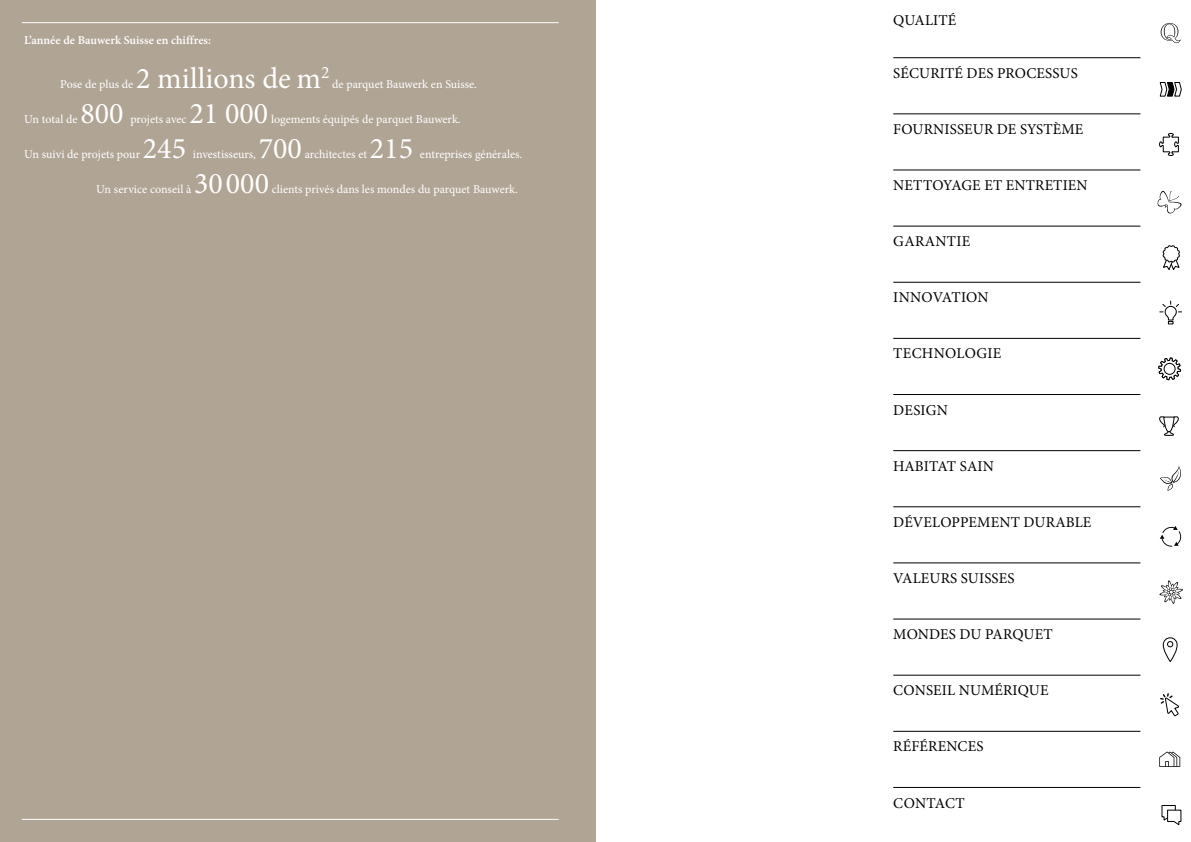
<style>
.page{position:relative;width:1191px;height:842px;background:#fff}
.page>*{position:absolute;margin:0;border:0;box-sizing:border-box;transform-origin:0 0}
.t1{font:30px "Minion Pro";color:#fff}
.t2{font:15px "Minion Pro";letter-spacing:.01em;color:#000}
.t3{font:12px "Minion Pro";color:#fff}
.t4{font:600 12px "Minion Pro";color:#fff}
</style>
<div class="page">
<div style="left:0;top:0;width:595px;height:842px;background:#b0a495"></div>
<hr style="left:22px;top:819px;width:536px;height:1px;background:#fff">
<hr style="left:22px;top:22px;width:536px;height:1px;background:#fff">
<hr style="left:893px;top:563px;width:247px;height:1px;background:#000">
<hr style="left:893px;top:619px;width:247px;height:1px;background:#000">
<hr style="left:893px;top:675px;width:247px;height:1px;background:#000">
<hr style="left:893px;top:731px;width:247px;height:1px;background:#000">
<hr style="left:893px;top:787px;width:247px;height:1px;background:#000">
<hr style="left:893px;top:506px;width:247px;height:1px;background:#000">
<hr style="left:893px;top:450px;width:247px;height:1px;background:#000">
<hr style="left:893px;top:394px;width:247px;height:1px;background:#000">
<hr style="left:893px;top:282px;width:247px;height:1px;background:#000">
<hr style="left:893px;top:338px;width:247px;height:1px;background:#000">
<hr style="left:893px;top:170px;width:247px;height:1px;background:#000">
<hr style="left:893px;top:226px;width:247px;height:1px;background:#000">
<hr style="left:893px;top:114px;width:247px;height:1px;background:#000">
<hr style="left:893px;top:57px;width:247px;height:1px;background:#000">
<svg style="left:1157px;top:22px;width:26px;height:804px"></svg>
<p class="t4" style="left:24px;top:32px;width:188px">L’année de Bauwerk Suisse en chiffres:</p>
<p class="t3" style="left:60px;top:76px;width:74px">Pose de plus de</p>
<h1 class="t1" style="left:136px;top:58px;width:195px">2 millions de m<sup>2</sup></h1>
<p class="t3" style="left:332px;top:76px;width:146px">de parquet Bauwerk en Suisse.</p>
<p class="t3" style="left:24px;top:111px;width:55px">Un total de</p>
<h1 class="t1" style="left:80px;top:93px;width:45px">800</h1>
<p class="t3" style="left:130px;top:111px;width:58px">projets avec</p>
<h1 class="t1" style="left:189px;top:93px;width:80px">21 000</h1>
<p class="t3" style="left:271px;top:111px;width:191px">logements équipés de parquet Bauwerk.</p>
<p class="t3" style="left:24px;top:146px;width:117px">Un suivi de projets pour</p>
<h1 class="t1" style="left:143px;top:128px;width:45px">245</h1>
<p class="t3" style="left:193px;top:146px;width:65px">investisseurs,</p>
<h1 class="t1" style="left:259px;top:128px;width:45px">700</h1>
<p class="t3" style="left:305px;top:146px;width:64px">architectes et</p>
<h1 class="t1" style="left:370px;top:128px;width:45px">215</h1>
<p class="t3" style="left:420px;top:146px;width:104px">entreprises générales.</p>
<p class="t3" style="left:96px;top:181px;width:97px">Un service conseil à</p>
<h1 class="t1" style="left:194px;top:163px;width:76px">30000</h1>
<p class="t3" style="left:272px;top:181px;width:247px">clients privés dans les mondes du parquet Bauwerk.</p>
<p class="t2" style="left:893px;top:10px;width:65px">QUALITÉ</p>
<p class="t2" style="left:893px;top:63px;width:186px">SÉCURITÉ DES PROCESSUS</p>
<p class="t2" style="left:893px;top:119px;width:192px">FOURNISSEUR DE SYSTÈME</p>
<p class="t2" style="left:893px;top:175px;width:196px">NETTOYAGE ET ENTRETIEN</p>
<p class="t2" style="left:893px;top:231px;width:78px">GARANTIE</p>
<p class="t2" style="left:893px;top:287px;width:97px">INNOVATION</p>
<p class="t2" style="left:893px;top:344px;width:110px">TECHNOLOGIE</p>
<p class="t2" style="left:893px;top:400px;width:56px">DESIGN</p>
<p class="t2" style="left:893px;top:456px;width:102px">HABITAT SAIN</p>
<p class="t2" style="left:893px;top:512px;width:200px">DÉVELOPPEMENT DURABLE</p>
<p class="t2" style="left:893px;top:568px;width:123px">VALEURS SUISSES</p>
<p class="t2" style="left:893px;top:624px;width:161px">MONDES DU PARQUET</p>
<p class="t2" style="left:893px;top:680px;width:157px">CONSEIL NUMÉRIQUE</p>
<p class="t2" style="left:893px;top:736px;width:92px">RÉFÉRENCES</p>
<p class="t2" style="left:893px;top:793px;width:73px">CONTACT</p>
</div>
